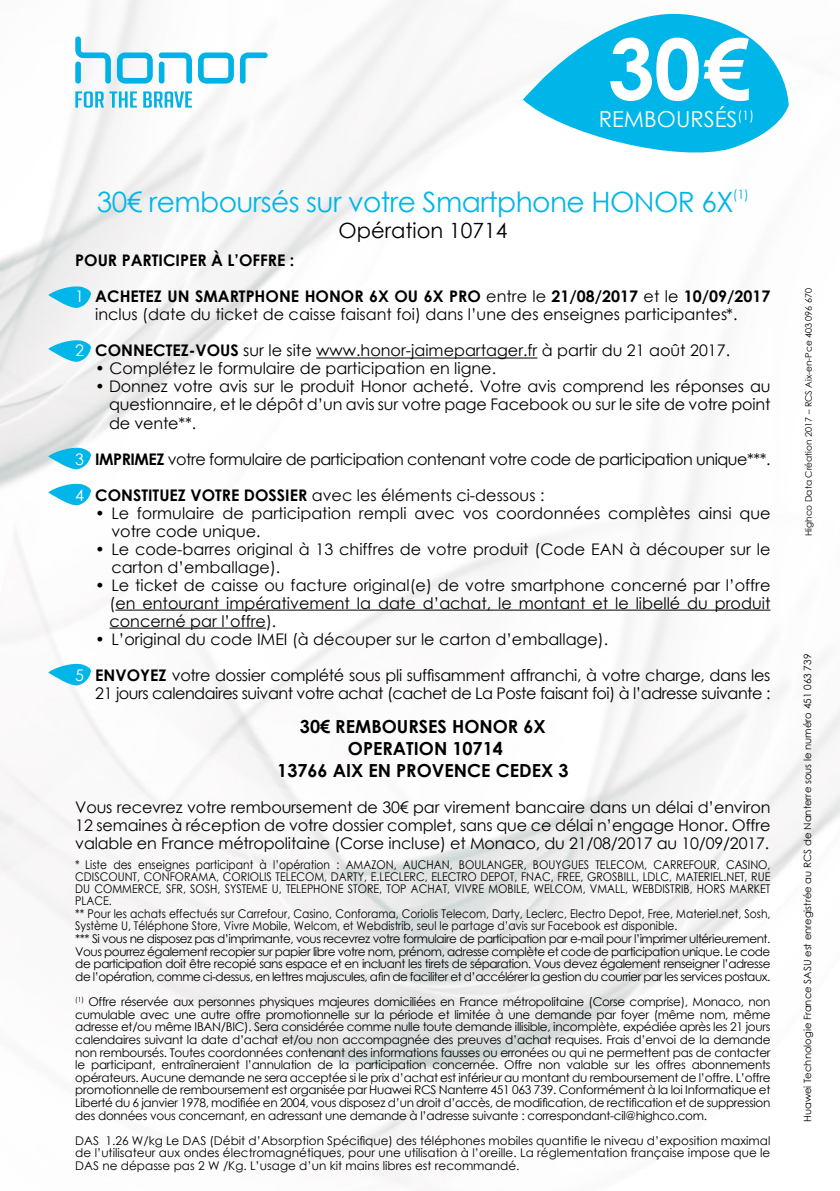
<style>
.page{position:relative;width:840px;height:1191px;background:#fff}
.page>*{position:absolute;margin:0;border:0;box-sizing:border-box;transform-origin:0 0}
.t1{font:700 84px "Century Gothic";color:#fff}
.t2{font:28px "Century Gothic";letter-spacing:-.02em;color:#00b6e8}
.t3{font:22px "Century Gothic";color:#fff}
.t4{font:21px "Century Gothic";color:#000}
.t5{font:700 18px/22px "Century Gothic";color:#000;text-align:center}
.t6{font:16px/18px "Century Gothic";color:#000}
.t7{font:16px/18px "Century Gothic";letter-spacing:-.03em;color:#000;text-align:right}
.t8{font:700 16px "Century Gothic";color:#000}
.t9{font:12.8px "Century Gothic";color:#00b6e8}
.t10{font:12px/12.6px "Century Gothic";color:#000;text-align:justify}
.t11{font:12px/12.4px "Century Gothic";color:#000;scale:.89 1}
.t12{font:10px "Century Gothic";color:#000}
.t13{font:9px "Century Gothic";color:#000}
.s1{color:#fff}
.s2{font-weight:700}
</style>
<div class="page">
<img style="left:0;top:0;width:839px;height:1183px">
<svg style="left:48px;top:284px;width:44px;height:25px"></svg>
<svg style="left:48px;top:338px;width:44px;height:25px"></svg>
<svg style="left:48px;top:446px;width:44px;height:25px"></svg>
<svg style="left:48px;top:482px;width:44px;height:25px"></svg>
<svg style="left:48px;top:662px;width:44px;height:25px"></svg>
<hr style="left:316px;top:357px;width:221px;height:1px;background:#000">
<hr style="left:115px;top:609px;width:655px;height:1px;background:#000">
<hr style="left:109px;top:627px;width:157px;height:1px;background:#000">
<svg style="left:522px;top:2px;width:266px;height:162px;fill:#00b6e8"></svg>
<svg style="left:75px;top:91px;width:62px;height:17px"></svg>
<svg style="left:143px;top:91px;width:49px;height:17px"></svg>
<svg style="left:75px;top:36px;width:36px;height:48px"></svg>
<svg style="left:240px;top:52px;width:27px;height:32px"></svg>
<svg style="left:159px;top:52px;width:33px;height:32px"></svg>
<svg style="left:117px;top:52px;width:36px;height:32px"></svg>
<svg style="left:198px;top:52px;width:36px;height:32px"></svg>
<h1 class="t1" style="left:607px;top:5px;width:144px">30€</h1>
<h3 class="t3" style="left:598px;top:103px;width:157px">REMBOURSÉS<sup>(1)</sup></h3>
<h2 class="t2" style="left:97px;top:183px;width:638px">30€ remboursés sur votre Smartphone HONOR 6X</h2>
<p class="t9" style="left:732px;top:185px;width:18px">(1)</p>
<h3 class="t4" style="left:338px;top:216px;width:170px">Opération 10714</h3>
<h3 class="t8" style="left:75px;top:248px;width:220px">POUR PARTICIPER À L’OFFRE :</h3>
<h3 class="t6" style="left:95px;top:287px;width:676px;text-indent:-20px"><span class="s1">1</span> <span class="s2">ACHETEZ UN SMARTPHONE HONOR 6X OU 6X PRO</span> entre le <span class="s2">21/08/2017</span> et le <span class="s2">10/09/2017 </span>inclus (date du ticket de caisse faisant foi) dans l’une des enseignes participantes*.</h3>
<h3 class="t6" style="left:75px;top:341px;width:656px"><span class="s1">2</span> <span class="s2">CONNECTEZ-VOUS</span> sur le site www.honor-jaimepartager.fr à partir du 21 août 2017.</h3>
<h3 class="t6" style="left:95px;top:359px;width:402px">• Complétez le formulaire de participation en ligne.</h3>
<h3 class="t6" style="left:109px;top:377px;width:662px;text-align:justify;text-indent:-14px">• Donnez votre avis sur le produit Honor acheté. Votre avis comprend les réponses au questionnaire, et le dépôt d’un avis sur votre page Facebook ou sur le site de votre point de vente**.</h3>
<h3 class="t7" style="left:75px;top:449px;width:696px"><span class="s1">3</span> <span class="s2">IMPRIMEZ</span> votre formulaire de participation contenant votre code de participation unique***.</h3>
<h3 class="t6" style="left:75px;top:485px;width:470px"><span class="s1">4</span> <span class="s2">CONSTITUEZ VOTRE DOSSIER</span> avec les éléments ci-dessous :</h3>
<h3 class="t6" style="left:111px;top:503px;width:660px;text-indent:-16px">• Le formulaire de participation rempli avec vos coordonnées complètes ainsi que votre code unique.</h3>
<h3 class="t6" style="left:111px;top:539px;width:660px;text-indent:-16px">• Le code-barres original à 13 chiffres de votre produit (Code EAN à découper sur le carton d’emballage).</h3>
<h3 class="t6" style="left:109px;top:575px;width:662px;text-align:justify;text-indent:-14px">• Le ticket de caisse ou facture original(e) de votre smartphone concerné par l’offre (en entourant impérativement la date d’achat, le montant et le libellé du produit concerné par l’offre).</h3>
<h3 class="t6" style="left:95px;top:629px;width:514px">• L’original du code IMEI (à découper sur le carton d’emballage).</h3>
<h3 class="t7" style="left:75px;top:665px;width:696px"><span class="s1">5</span> <span class="s2">ENVOYEZ</span> votre dossier complété sous pli suffisamment affranchi, à votre charge, dans les<br>21 jours calendaires suivant votre achat (cachet de La Poste faisant foi) à l’adresse suivante :</h3>
<h3 class="t5" style="left:277px;top:714px;width:292px">30€ REMBOURSES HONOR 6X<br>OPERATION 10714<br>13766 AIX EN PROVENCE CEDEX 3</h3>
<p class="t6" style="left:75px;top:797px;width:696px;text-align:justify">Vous recevrez votre remboursement de 30€ par virement bancaire dans un délai d’environ 12 semaines à réception de votre dossier complet, sans que ce délai n’engage Honor. Offre valable en France métropolitaine (Corse incluse) et Monaco, du 21/08/2017 au 10/09/2017.</p>
<p class="t11" style="left:75px;top:858px;width:782px">* Liste des enseignes participant à l’opération : AMAZON, AUCHAN, BOULANGER, BOUYGUES TELECOM, CARREFOUR, CASINO, CDISCOUNT, CONFORAMA, CORIOLIS TELECOM, DARTY, E.LECLERC, ELECTRO DEPOT, FNAC, FREE, GROSBILL, LDLC, MATERIEL.NET, RUE DU COMMERCE, SFR, SOSH, SYSTEME U, TELEPHONE STORE, TOP ACHAT, VIVRE MOBILE, WELCOM, VMALL, WEBDISTRIB, HORS MARKET PLACE.<br>** Pour les achats effectués sur Carrefour, Casino, Conforama, Coriolis Telecom, Darty, Leclerc, Electro Depot, Free, Materiel.net, Sosh, Système U, Téléphone Store, Vivre Mobile, Welcom, et Webdistrib, seul le partage d’avis sur Facebook est disponible.<br>*** Si vous ne disposez pas d’imprimante, vous recevrez votre formulaire de participation par e-mail pour l’imprimer ultérieurement.<br>Vous pourrez également recopier sur papier libre votre nom, prénom, adresse complète et code de participation unique. Le code de participation doit être recopié sans espace et en incluant les tirets de séparation. Vous devez également renseigner l’adresse de l’opération, comme ci-dessus, en lettres majuscules, afin de faciliter et d’accélérer la gestion du courrier par les services postaux.</p>
<p class="t10" style="left:75px;top:995px;width:696px"><sup>(1)</sup> Offre réservée aux personnes physiques majeures domiciliées en France métropolitaine (Corse comprise), Monaco, non cumulable avec une autre offre promotionnelle sur la période et limitée à une demande par foyer (même nom, même adresse et/ou même IBAN/BIC). Sera considérée comme nulle toute demande illisible, incomplète, expédiée après les 21 jours calendaires suivant la date d’achat et/ou non accompagnée des preuves d’achat requises. Frais d’envoi de la demande non remboursés. Toutes coordonnées contenant des informations fausses ou erronées ou qui ne permettent pas de contacter le participant, entraîneraient l’annulation de la participation concernée. Offre non valable sur les offres abonnements opérateurs. Aucune demande ne sera acceptée si le prix d’achat est inférieur au montant du remboursement de l’offre. L’offre promotionnelle de remboursement est organisée par Huawei RCS Nanterre 451 063 739. Conformément à la loi Informatique et Liberté du 6 janvier 1978, modifiée en 2004, vous disposez d’un droit d’accès, de modification, de rectification et de suppression des données vous concernant, en adressant une demande à l’adresse suivante : correspondant-cil@highco.com.</p>
<p class="t10" style="left:75px;top:1134px;width:696px">DAS 1.26 W/kg Le DAS (Débit d’Absorption Spécifique) des téléphones mobiles quantifie le niveau d’exposition maximal de l’utilisateur aux ondes électromagnétiques, pour une utilisation à l’oreille. La réglementation française impose que le DAS ne dépasse pas 2 W /Kg. L’usage d’un kit mains libres est recommandé.</p>
<p class="t13" style="left:801px;top:536px;width:249px;rotate:-90deg">Highco Data Création 2017 – RCS Aix-en-Pce 403 096 670</p>
<p class="t12" style="left:800px;top:1122px;width:469px;rotate:-90deg">Huawei Technologie France SASU est enregistrée au RCS de Nanterre sous le numéro 451 063 739</p>
</div>
